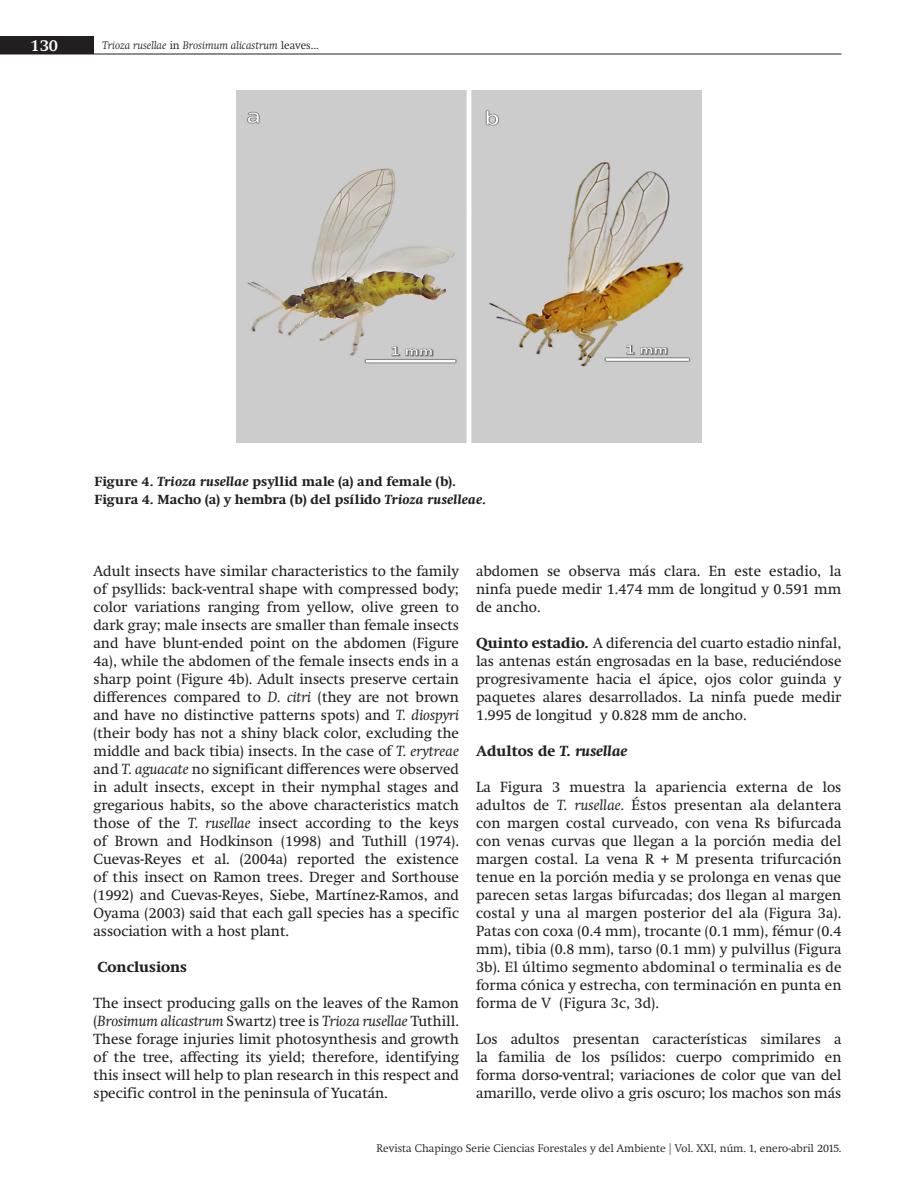
<style>
.page{position:relative;width:918px;height:1188px;background:#fff}
.page>*{position:absolute;margin:0;border:0;box-sizing:border-box;transform-origin:0 0}
.t1{font:600 16.5px "Swift Neue LT Pro";color:#fff}
.t2{font:15px/18px "Swift Neue LT Pro";color:#231f20;text-align:justify}
.ss_titulos{font:italic 700 15px "Swift Neue LT Pro";color:#231f20}
.t3{font:700 15px "Swift Neue LT Pro";color:#231f20}
.pie_de_figura{font:700 13.5px "Swift Neue LT Pro";letter-spacing:.01em;color:#231f20}
.t4{font:300 11.25px "Swift Neue LT Pro";color:#231f20}
.t5{font:italic 300 11.25px "Swift Neue LT Pro";color:#231f20}
.s1{font-style:normal}
.s2{font-style:italic}
.s3{font-weight:700}
.s4{font-weight:700;font-style:italic}
.s5{font-size:12px}
</style>
<div class="page">
<hr style="left:0;top:54px;width:841px;height:1px;background:#231f20">
<div style="left:0;top:36px;width:94px;height:18px;background:#231f20"></div>
<img style="left:236px;top:90px;width:466px;height:352px">
<p class="t1" style="left:31px;top:35px;width:29px">130</p>
<p class="t5" style="left:102px;top:39px;width:218px">Trioza rusellae <span class="s1">in</span> Brosimum alicastrum <span class="s1">leaves...</span></p>
<p class="pie_de_figura" style="left:94px;top:474px;width:363px">Figure 4. <span class="s2">Trioza rusellae</span> psyllid male (a) and female (b).</p>
<p class="pie_de_figura" style="left:94px;top:492px;width:393px">Figura 4. Macho (a) y hembra (b) del psílido <span class="s2">Trioza ruselleae</span>.</p>
<p class="t2" style="left:94px;top:562px;width:367px">Adult insects have similar characteristics to the family of psyllids: back-ventral shape with compressed body; color variations ranging from yellow, olive green to dark gray; male insects are smaller than female insects and have blunt-ended point on the abdomen (Figure 4a), while the abdomen of the female insects ends in a sharp point (Figure 4b). Adult insects preserve certain differences compared to <span class="s2">D. citri</span> (they are not brown and have no distinctive patterns spots) and <span class="s2">T. diospyri </span>(their body has not a shiny black color, excluding the middle and back tibia) insects. In the case of <span class="s2">T. erytreae </span>and <span class="s2">T. aguacate</span> no significant differences were observed in adult insects, except in their nymphal stages and gregarious habits, so the above characteristics match those of the <span class="s2">T. rusellae</span> insect according to the keys of Brown and Hodkinson (1998) and Tuthill (1974).<br>Cuevas-Reyes et al. (2004a) reported the existence of this insect on Ramon trees. Dreger and Sorthouse (1992) and Cuevas-Reyes, Siebe, Martínez-Ramos, and Oyama (2003) said that each gall species has a specific association with a host plant.</p>
<p class="t3" style="left:98px;top:958px;width:91px">Conclusions</p>
<p class="t2" style="left:94px;top:994px;width:367px">The insect producing galls on the leaves of the Ramon (<span class="s2">Brosimum alicastrum</span> Swartz) tree is <span class="s2">Trioza rusellae</span> Tuthill.<br>These forage injuries limit photosynthesis and growth of the tree, affecting its yield; therefore, identifying this insect will help to plan research in this respect and specific control in the peninsula of Yucatán.</p>
<p class="t2" style="left:476px;top:562px;width:367px">abdomen se observa más clara. En este estadio, la ninfa puede medir 1.474 mm de longitud y 0.591 mm de ancho.</p>
<p class="t2" style="left:476px;top:634px;width:367px"><span class="s3">Quinto estadio</span><span class="s4">.</span> A diferencia del cuarto estadio ninfal, las antenas están engrosadas en la base, reduciéndose progresivamente hacia el ápice, ojos color guinda y paquetes alares desarrollados. La ninfa puede medir 1.995 de longitud y 0.828 mm de ancho.</p>
<p class="ss_titulos" style="left:476px;top:742px;width:153px"><span class="s1">Adultos de</span> T. rusellae</p>
<p class="t2" style="left:476px;top:778px;width:367px">La Figura 3 muestra la apariencia externa de los adultos de <span class="s2">T. rusellae.</span> Éstos presentan ala delantera con margen costal curveado, con vena Rs bifurcada con venas curvas que llegan a la porción media del margen costal. La vena R + M presenta trifurcación tenue en la porción media y se prolonga en venas que parecen setas largas bifurcadas; dos llegan al margen costal y una al margen posterior del ala (Figura 3a).<br>Patas con coxa (0.4 mm), trocante (0.1 mm), fémur (0.4 mm), tibia (0.8 mm), tarso (0.1 mm) y pulvillus (Figura 3b). El último segmento abdominal o terminalia es de forma cónica y estrecha, con terminación en punta en forma de V (Figura 3c, 3d).</p>
<p class="t2" style="left:476px;top:1030px;width:367px">Los adultos presentan características similares a la familia de los psílidos: cuerpo comprimido en forma dorso-ventral; variaciones de color que van del amarillo, verde olivo a gris oscuro; los machos son más</p>
<p class="t4" style="left:376px;top:1142px;width:467px">Revista Chapingo Serie Ciencias Forestales y del Ambiente <span class="s5">|</span> Vol. XXI, núm. 1, enero-abril 2015.</p>
</div>
